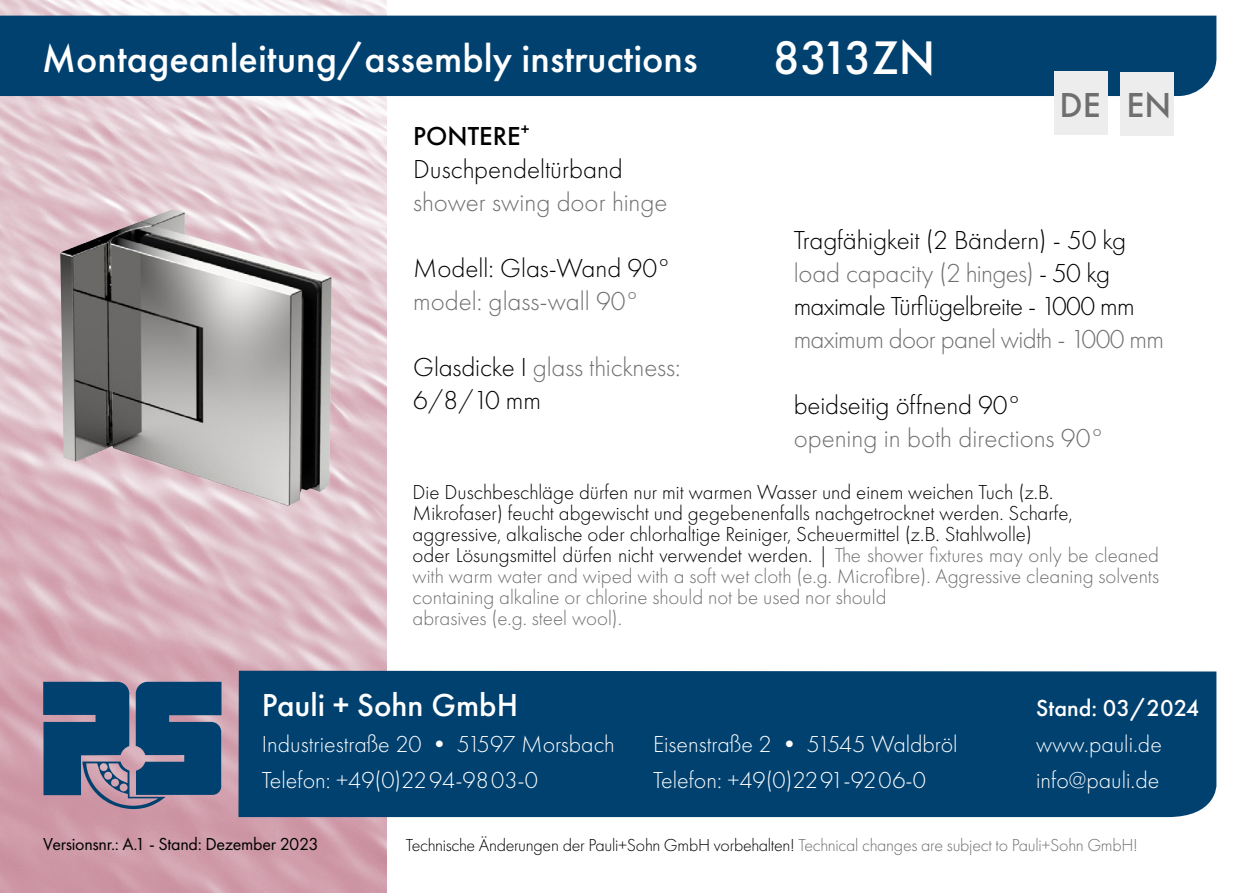
<style>
.page{position:relative;width:1259px;height:893px;background:#fff}
.page>*{position:absolute;margin:0;border:0;box-sizing:border-box;transform-origin:0 0}
.t1{font:500 48.9px "Futura PT";color:#fff}
.t2{font:500 40.2px "Futura PT";color:#fff}
.t3{font:500 36px "Futura PT";color:#706f6f}
.t4{font:500 33px "Futura PT";color:#fff}
.t5{font:300 27px/33px "Futura PT";letter-spacing:-.005em;color:#000}
.t6{font:300 27px/33px "Futura PT";letter-spacing:-.025em;color:#000}
.t7{font:300 27px "Futura PT";color:#706f6f}
.t8{font:300 27px "Futura PT";letter-spacing:-.025em;color:#706f6f}
.t9{font:300 24px/36px "Futura PT";color:#fff}
.t10{font:500 24px "Futura PT";color:#fff}
.t11{font:300 21px/21px "Futura PT";color:#000}
.t12{font:300 18px "Futura PT";letter-spacing:-.015em;color:#000}
.t13{font:18px "Futura PT";letter-spacing:-.015em;color:#000}
.s1{font-weight:500}
.s2{color:#706f6f}
</style>
<div class="page">
<img style="left:0;top:0;width:387px;height:893px">
<img style="left:60px;top:209px;width:271px;height:297px">
<div style="left:0;top:16px;width:1216px;height:80px;background:#004170"></div>
<div style="left:1054px;top:71px;width:53px;height:64px;background:#ededed"></div>
<div style="left:1121px;top:72px;width:53px;height:63px;background:#ededed"></div>
<div style="left:238px;top:671px;width:978px;height:146px;background:#004170"></div>
<svg style="left:43px;top:682px;width:178px;height:127px;background:#35597f"></svg>
<h2 class="t2" style="left:42px;top:35px;width:657px">Montageanleitung/assembly instructions</h2>
<h1 class="t1" style="left:772px;top:28px;width:164px">8313ZN</h1>
<p class="t5" style="left:413px;top:119px;width:211px"><span class="s1">PONTERE</span><sup>+<br></sup>Duschpendeltürband</p>
<p class="t7" style="left:413px;top:186px;width:256px">shower swing door hinge</p>
<h3 class="t3" style="left:1059px;top:83px;width:113px">DE EN</h3>
<p class="t5" style="left:413px;top:251px;width:259px">Modell: Glas-Wand 90°</p>
<p class="t7" style="left:413px;top:285px;width:227px">model: glass-wall 90°</p>
<p class="t5" style="left:413px;top:350px;width:269px">Glasdicke I <span class="s2">glass thickness:<br></span>6/8/10 mm</p>
<p class="t6" style="left:793px;top:223px;width:342px">Tragfähigkeit (2 Bändern) - 50 kg <span class="s2">load capacity (2 hinges)</span> - 50 kg maximale Türflügelbreite - 1000 mm</p>
<p class="t8" style="left:793px;top:323px;width:372px">maximum door panel width - 1000 mm</p>
<p class="t5" style="left:793px;top:388px;width:229px">beidseitig öffnend 90°</p>
<p class="t7" style="left:793px;top:422px;width:312px">opening in both directions 90°</p>
<p class="t11" style="left:413px;top:482px;width:748px">Die Duschbeschläge dürfen nur mit warmen Wasser und einem weichen Tuch (z.B.<br>Mikrofaser) feucht abgewischt und gegebenenfalls nachgetrocknet werden. Scharfe, aggressive, alkalische oder chlorhaltige Reiniger, Scheuermittel (z.B. Stahlwolle)<br>oder Lösungsmittel dürfen nicht verwendet werden. | <span class="s2">The shower fixtures may only be cleaned with warm water and wiped with a soft wet cloth (e.g. Microfibre). Aggressive cleaning solvents containing alkaline or chlorine should not be used nor should<br>abrasives (e.g. steel wool).</span></p>
<h3 class="t4" style="left:262px;top:685px;width:258px">Pauli + Sohn GmbH</h3>
<p class="t9" style="left:262px;top:726px;width:354px">Industriestraße 20 • 51597 Morsbach<br>Telefon: +49(0)2294-9803-0</p>
<p class="t9" style="left:653px;top:726px;width:306px">Eisenstraße 2 • 51545 Waldbröl<br>Telefon: +49(0)2291-9206-0</p>
<p class="t10" style="left:1036px;top:694px;width:165px">Stand: 03/2024</p>
<p class="t9" style="left:1036px;top:726px;width:127px">www.pauli.de info@pauli.de</p>
<p class="t13" style="left:43px;top:834px;width:277px">Versionsnr.: A.1 - Stand: Dezember 2023</p>
<p class="t12" style="left:406px;top:835px;width:733px">Technische Änderungen der Pauli+Sohn GmbH vorbehalten! <span class="s2">Technical changes are subject to Pauli+Sohn GmbH!</span></p>
</div>
